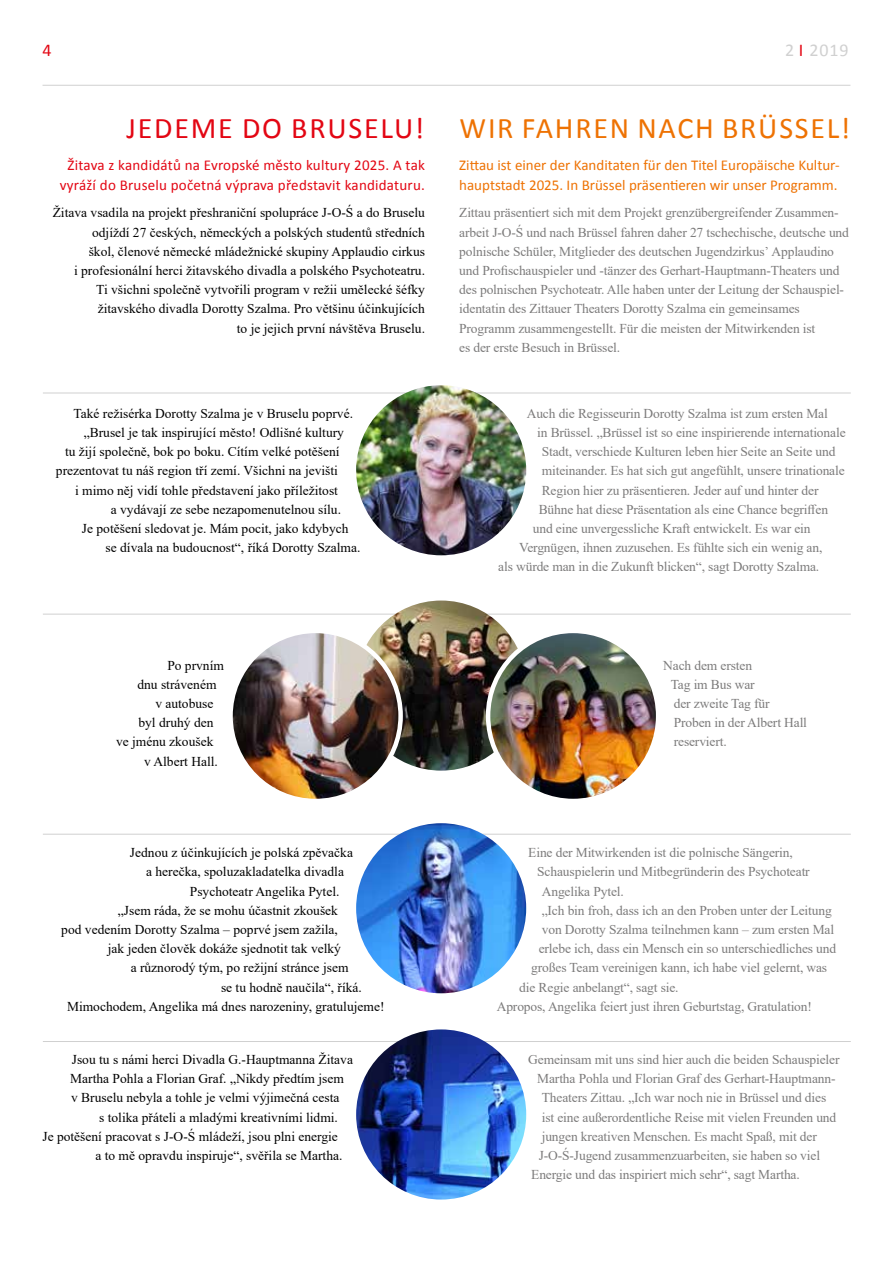
<style>
.page{position:relative;width:893px;height:1263px;background:#fff}
.page>*{position:absolute;margin:0;border:0;box-sizing:border-box;transform-origin:0 0}
.t1{font:30px "Calibri";letter-spacing:.06em;color:#ee7203}
.t2{font:18px "Calibri";color:#d0d0d0}
.t3{font:18px "Calibri";color:#e30613}
.t4{font:15px/19.5px "Calibri";color:#ee7203}
.t5{font:15px/19.5px "Calibri";letter-spacing:.015em;color:#e30613;text-align:center}
.t6{font:13.5px/19.2px "Times New Roman";letter-spacing:-.01em;color:#7c7b7b}
.t7{font:13.5px/19.2px "Times New Roman";color:#000;text-align:right}
.s1{color:#e30613}
</style>
<div class="page">
<hr style="left:43px;top:1041px;width:808px;height:1px;background:#d0d0d0">
<hr style="left:43px;top:834px;width:808px;height:1px;background:#d0d0d0">
<hr style="left:43px;top:614px;width:808px;height:1px;background:#d0d0d0">
<hr style="left:43px;top:393px;width:808px;height:1px;background:#d0d0d0">
<hr style="left:43px;top:85px;width:807px;height:1px;background:#d0d0d0">
<img style="left:356px;top:385px;width:170px;height:170px;border-radius:85px">
<img style="left:356px;top:823px;width:170px;height:170px;border-radius:85px">
<img style="left:356px;top:1029px;width:170px;height:170px;border-radius:85px">
<img style="left:356px;top:600px;width:170px;height:171px;border-radius:85px">
<img style="left:488px;top:631px;width:170px;height:170px;border-radius:85px">
<div style="left:486px;top:629px;width:174px;height:174px;border:4px solid #fff;border-radius:50%"></div>
<img style="left:231px;top:631px;width:170px;height:170px;border-radius:85px">
<div style="left:228px;top:629px;width:175px;height:174px;border:4px solid #fff;border-radius:50%"></div>
<h2 class="t3" style="left:43px;top:39px;width:11px">4</h2>
<h2 class="t2" style="left:785px;top:39px;width:65px">2 <span class="s1">I</span> 2019</h2>
<h1 class="t1" style="left:126px;top:109px;width:725px"><span class="s1">JEDEME DO BRUSELU!</span> WIR FAHREN NACH BRÜSSEL!</h1>
<p class="t5" style="left:60px;top:155px;width:367px">Žitava z kandidátů na Evropské město kultury 2025. A tak vyráží do Bruselu početná výprava představit kandidaturu.</p>
<p class="t7" style="left:53px;top:203px;width:374px">Žitava vsadila na projekt přeshraniční spolupráce J-O-Ś a do Bruselu odjíždí 27 českých, německých a polských studentů středních<br>škol, členové německé mládežnické skupiny Applaudio cirkus<br>i profesionální herci žitavského divadla a polského Psychoteatru.<br>Ti všichni společně vytvořili program v režii umělecké šéfky žitavského divadla Dorotty Szalma. Pro většinu účinkujících<br>to je jejich první návštěva Bruselu.</p>
<p class="t4" style="left:459px;top:155px;width:382px">Zittau ist einer der Kanditaten für den Titel Europäische Kultur&shy;hauptstadt 2025. In Brüssel präsentieren wir unser Programm.</p>
<p class="t6" style="left:459px;top:203px;width:391px">Zittau präsentiert sich mit dem Projekt grenzübergreifender Zusammen&shy;arbeit J-O-Ś und nach Brüssel fahren daher 27 tschechische, deutsche und polnische Schüler, Mitglieder des deutschen Jugendzirkusʼ Applaudino und Profischauspieler und -tänzer des Gerhart-Hauptmann-Theaters und des polnischen Psychoteatr. Alle haben unter der Leitung der Schauspiel&shy;identatin des Zittauer Theaters Dorotty Szalma ein gemeinsames Programm zusammengestellt. Für die meisten der Mitwirkenden ist<br>es der erste Besuch in Brüssel.</p>
<p class="t7" style="left:74px;top:403px;width:281px">Také režisérka Dorotty Szalma je v Bruselu poprvé.</p>
<p class="t7" style="left:84px;top:422px;width:262px">„Brusel je tak inspirující město! Odlišné kultury</p>
<p class="t7" style="left:65px;top:442px;width:276px">tu žijí společně, bok po boku. Cítím velké potěšení</p>
<p class="t7" style="left:56px;top:461px;width:284px">prezentovat tu náš region tří zemí. Všichni na jevišti</p>
<p class="t7" style="left:75px;top:480px;width:264px">i mimo něj vidí tohle představení jako příležitost</p>
<p class="t7" style="left:111px;top:499px;width:232px">a vydávají ze sebe nezapomenutelnou sílu.</p>
<p class="t7" style="left:82px;top:518px;width:268px">Je potěšení sledovat je. Mám pocit, jako kdybych</p>
<p class="t7" style="left:106px;top:538px;width:256px">se dívala na budoucnost“, říká Dorotty Szalma.</p>
<p class="t7" style="left:167px;top:655px;width:58px">Po prvním</p>
<p class="t7" style="left:137px;top:674px;width:81px">dnu stráveném</p>
<p class="t7" style="left:155px;top:693px;width:60px">v autobuse</p>
<p class="t7" style="left:138px;top:712px;width:76px">byl druhý den</p>
<p class="t7" style="left:116px;top:732px;width:99px">ve jménu zkoušek</p>
<p class="t7" style="left:144px;top:751px;width:75px">v Albert Hall.</p>
<p class="t7" style="left:130px;top:842px;width:225px">Jednou z účinkujících je polská zpěvačka</p>
<p class="t7" style="left:146px;top:862px;width:199px">a herečka, spoluzakladatelka divadla</p>
<p class="t7" style="left:190px;top:881px;width:151px">Psychoteatr Angelika Pytel.</p>
<p class="t7" style="left:118px;top:900px;width:222px">„Jsem ráda, že se mohu účastnit zkoušek</p>
<p class="t7" style="left:61px;top:919px;width:278px">pod vedením Dorotty Szalma – poprvé jsem zažila,</p>
<p class="t7" style="left:108px;top:938px;width:235px">jak jeden člověk dokáže sjednotit tak velký</p>
<p class="t7" style="left:131px;top:958px;width:219px">a různorodý tým, po režijní stránce jsem</p>
<p class="t7" style="left:221px;top:977px;width:142px">se tu hodně naučila“, říká.</p>
<p class="t7" style="left:67px;top:996px;width:319px">Mimochodem, Angelika má dnes narozeniny, gratulujeme!</p>
<p class="t7" style="left:72px;top:1049px;width:283px">Jsou tu s námi herci Divadla G.-Hauptmanna Žitava</p>
<p class="t7" style="left:70px;top:1068px;width:275px">Martha Pohla a Florian Graf. „Nikdy předtím jsem</p>
<p class="t7" style="left:71px;top:1088px;width:270px">v Bruselu nebyla a tohle je velmi výjimečná cesta</p>
<p class="t7" style="left:99px;top:1107px;width:240px">s tolika přáteli a mladými kreativními lidmi.</p>
<p class="t7" style="left:42px;top:1126px;width:297px">Je potěšení pracovat s J-O-Ś mládeží, jsou plni energie</p>
<p class="t7" style="left:95px;top:1145px;width:249px">a to mě opravdu inspiruje“, svěřila se Martha.</p>
<p class="t6" style="left:527px;top:403px;width:303px">Auch die Regisseurin Dorotty Szalma ist zum ersten Mal</p>
<p class="t6" style="left:537px;top:422px;width:310px">in Brüssel. „Brüssel ist so eine inspirierende internationale</p>
<p class="t6" style="left:542px;top:442px;width:295px">Stadt, verschiede Kulturen leben hier Seite an Seite und</p>
<p class="t6" style="left:542px;top:461px;width:305px">miteinander. Es hat sich gut angefühlt, unsere trinationale</p>
<p class="t6" style="left:542px;top:480px;width:278px">Region hier zu präsentieren. Jeder auf und hinter der</p>
<p class="t6" style="left:539px;top:499px;width:291px">Bühne hat diese Präsentation als eine Chance begriffen</p>
<p class="t6" style="left:533px;top:518px;width:279px">und eine unvergessliche Kraft entwickelt. Es war ein</p>
<p class="t6" style="left:519px;top:538px;width:305px">Vergnügen, ihnen zuzusehen. Es fühlte sich ein wenig an,</p>
<p class="t6" style="left:498px;top:557px;width:323px">als würde man in die Zukunft blicken“, sagt Dorotty Szalma.</p>
<p class="t6" style="left:671px;top:655px;width:138px;text-indent:-8px">Nach dem ersten<br>Tag im Bus war<br>der zweite Tag für<br>Proben in der Albert Hall reserviert.</p>
<p class="t6" style="left:528px;top:843px;width:266px">Eine der Mitwirkenden ist die polnische Sängerin,</p>
<p class="t6" style="left:537px;top:862px;width:274px">Schauspielerin und Mitbegründerin des Psychoteatr</p>
<p class="t6" style="left:542px;top:881px;width:84px">Angelika Pytel.</p>
<p class="t6" style="left:542px;top:900px;width:292px">„Ich bin froh, dass ich an den Proben unter der Leitung</p>
<p class="t6" style="left:542px;top:919px;width:294px">von Dorotty Szalma teilnehmen kann – zum ersten Mal</p>
<p class="t6" style="left:539px;top:939px;width:299px">erlebe ich, dass ein Mensch ein so unterschiedliches und</p>
<p class="t6" style="left:531px;top:958px;width:297px">großes Team vereinigen kann, ich habe viel gelernt, was</p>
<p class="t6" style="left:519px;top:977px;width:161px">die Regie anbelangt“, sagt sie.</p>
<p class="t6" style="left:497px;top:996px;width:317px">Apropos, Angelika feiert just ihren Geburtstag, Gratulation!</p>
<p class="t6" style="left:528px;top:1049px;width:313px">Gemeinsam mit uns sind hier auch die beiden Schauspieler</p>
<p class="t6" style="left:537px;top:1069px;width:300px">Martha Pohla und Florian Graf des Gerhart-Hauptmann-</p>
<p class="t6" style="left:542px;top:1088px;width:286px">Theaters Zittau. „Ich war noch nie in Brüssel und dies</p>
<p class="t6" style="left:542px;top:1107px;width:296px">ist eine außerordentliche Reise mit vielen Freunden und</p>
<p class="t6" style="left:542px;top:1126px;width:277px">jungen kreativen Menschen. Es macht Spaß, mit der</p>
<p class="t6" style="left:539px;top:1145px;width:283px">J-O-Ś-Jugend zusammenzuarbeiten, sie haben so viel</p>
<p class="t6" style="left:531px;top:1165px;width:270px">Energie und das inspiriert mich sehr“, sagt Martha.</p>
</div>
